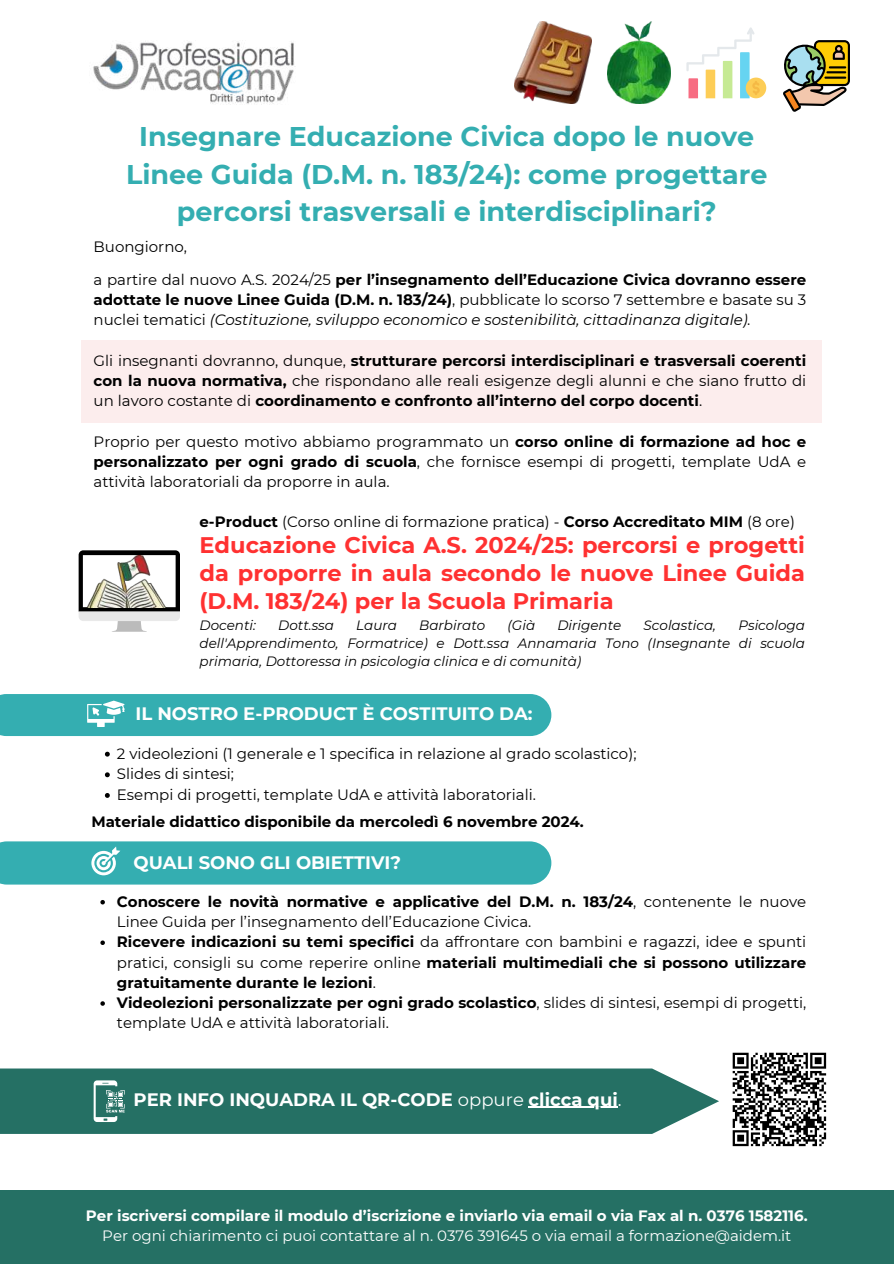
<style>
.page{position:relative;width:894px;height:1264px;background:#fff}
.page>*{position:absolute;margin:0;border:0;box-sizing:border-box;transform-origin:0 0}
.t1{font:700 27px/37.2px "Montserrat";color:#34aeb1;text-align:center}
.t2{font:700 22.5px/28.2px "Montserrat";color:#ff3131;text-align:justify}
.t3{font:700 18px "Montserrat";color:#fff}
.t4{font:15px/20.2px "Montserrat";color:#000}
.t5{font:700 15px/20.2px "Montserrat";color:#000}
.t6{font:italic 15px/20.2px "Montserrat";color:#000}
.t7{font:700 15px "Montserrat";color:#fff}
.t8{font:15px "Montserrat";color:#fff}
.t9{font:italic 13.5px/18px "Montserrat";color:#000;text-align:justify}
.s1{font-weight:400}
.s2{font-weight:700;font-style:normal}
.s3{font-style:normal}
.s4{font-weight:700}
</style>
<div class="page">
<div style="left:0;top:694px;width:551px;height:42px;background:#34aeb1"></div>
<div style="left:0;top:841px;width:551px;height:43px;background:#34aeb1"></div>
<div style="left:0;top:1189px;width:893px;height:74px;background:#257064"></div>
<div style="left:0;top:1068px;width:718px;height:65px;background:#257064"></div>
<svg style="left:94px;top:1080px;width:31px;height:41px"></svg>
<div style="left:81px;top:340px;width:739px;height:82px;background:#fceded"></div>
<svg style="left:79px;top:550px;width:101px;height:81px"></svg>
<img style="left:83px;top:555px;width:92px;height:52px">
<img style="left:93px;top:41px;width:203px;height:63px">
<img style="left:514px;top:21px;width:77px;height:82px">
<img style="left:607px;top:21px;width:63px;height:82px">
<div style="left:745px;top:78px;width:21px;height:20px;background:#fdcd56;border-radius:50%"></div>
<svg style="left:686px;top:27px;width:73px;height:71px"></svg>
<svg style="left:783px;top:40px;width:66px;height:72px"></svg>
<svg style="left:105px;top:751px;width:5px;height:5px"></svg>
<svg style="left:105px;top:772px;width:5px;height:5px"></svg>
<svg style="left:105px;top:793px;width:5px;height:4px"></svg>
<svg style="left:100px;top:900px;width:5px;height:4px"></svg>
<svg style="left:100px;top:940px;width:5px;height:5px"></svg>
<svg style="left:100px;top:1001px;width:5px;height:4px"></svg>
<hr style="left:528px;top:1106px;width:89px;height:1px;background:#fff">
<svg style="left:732px;top:1052px;width:95px;height:95px"></svg>
<h1 class="t1" style="left:126px;top:118px;width:642px">Insegnare Educazione Civica dopo le nuove<br>Linee Guida (D.M. n. 183/24): come progettare percorsi trasversali e interdisciplinari?</h1>
<p class="t5" style="left:94px;top:231px;width:714px;line-height:32.2px"><span class="s1">Buongiorno,<br>a partire dal nuovo A.S. 2024/25</span> per l’insegnamento dell’Educazione Civica dovranno essere</p>
<p class="t6" style="left:94px;top:289px;width:714px"><span class="s2">adottate le nuove Linee Guida (D.M. n. 183/24)</span><span class="s3">, pubblicate lo scorso 7 settembre e basate su 3 nuclei tematici</span> (Costituzione, sviluppo economico e sostenibilità, cittadinanza digitale).</p>
<p class="t5" style="left:94px;top:350px;width:714px;text-align:justify"><span class="s1">Gli insegnanti dovranno, dunque,</span> strutturare percorsi interdisciplinari e trasversali coerenti con la nuova normativa, <span class="s1">che rispondano alle reali esigenze degli alunni e che siano frutto di un lavoro costante di</span> coordinamento e confronto all’interno del corpo docenti<span class="s1">.</span></p>
<p class="t4" style="left:94px;top:431px;width:714px;text-align:justify">Proprio per questo motivo abbiamo programmato un <span class="s4">corso online di formazione ad hoc e personalizzato per ogni grado di scuola</span>, che fornisce esempi di progetti, template UdA e attività laboratoriali da proporre in aula.</p>
<p class="t4" style="left:199px;top:511px;width:596px"><span class="s4">e-Product</span> (Corso online di formazione pratica) - <span class="s4">Corso Accreditato MIM</span> (8 ore)</p>
<h2 class="t2" style="left:199px;top:531px;width:606px">Educazione Civica A.S. 2024/25: percorsi e progetti da proporre in aula secondo le nuove Linee Guida (D.M. 183/24) per la Scuola Primaria</h2>
<p class="t9" style="left:199px;top:616px;width:58px">Docenti:</p>
<p class="t9" style="left:278px;top:616px;width:57px">Dott.ssa</p>
<p class="t9" style="left:356px;top:616px;width:42px">Laura</p>
<p class="t9" style="left:419px;top:616px;width:68px">Barbirato</p>
<p class="t9" style="left:507px;top:616px;width:29px">(Già</p>
<p class="t9" style="left:557px;top:616px;width:66px">Dirigente</p>
<p class="t9" style="left:643px;top:616px;width:74px">Scolastica,</p>
<p class="t9" style="left:199px;top:616px;width:606px;text-indent:538px">Psicologa dell'Apprendimento, Formatrice) e Dott.ssa Annamaria Tono (Insegnante di scuola primaria, Dottoressa in psicologia clinica e di comunità)</p>
<p class="t3" style="left:135px;top:702px;width:398px">IL NOSTRO E-PRODUCT È COSTITUITO DA:</p>
<p class="t4" style="left:117px;top:743px;width:521px;line-height:20.7px">2 videolezioni (1 generale e 1 specifica in relazione al grado scolastico);<br>Slides di sintesi;<br>Esempi di progetti, template UdA e attività laboratoriali.</p>
<p class="t5" style="left:91px;top:811px;width:494px">Materiale didattico disponibile da mercoledì 6 novembre 2024.</p>
<p class="t3" style="left:133px;top:851px;width:269px">QUALI SONO GLI OBIETTIVI?</p>
<p class="t4" style="left:117px;top:891px;width:690px"><span class="s4">Conoscere le novità normative e applicative del D.M. n. 183/24</span>, contenente le nuove Linee Guida per l’insegnamento dell’Educazione Civica.<br><span class="s4">Ricevere indicazioni su temi specifici</span> da affrontare con bambini e ragazzi, idee e spunti pratici, consigli su come reperire online <span class="s4">materiali multimediali che si possono utilizzare gratuitamente durante le lezioni</span>.<br><span class="s4">Videolezioni personalizzate per ogni grado scolastico</span>, slides di sintesi, esempi di progetti, template UdA e attività laboratoriali.</p>
<p class="t3" style="left:133px;top:1088px;width:489px">PER INFO INQUADRA IL QR-CODE <span class="s1">oppure</span> clicca qui<span class="s1">.</span></p>
<p class="t7" style="left:86px;top:1206px;width:723px">Per iscriversi compilare il modulo d’iscrizione e inviarlo via email o via Fax al n. 0376 1582116.</p>
<p class="t8" style="left:102px;top:1226px;width:690px">Per ogni chiarimento ci puoi contattare al n. 0376 391645 o via email a formazione@aidem.it</p>
</div>
